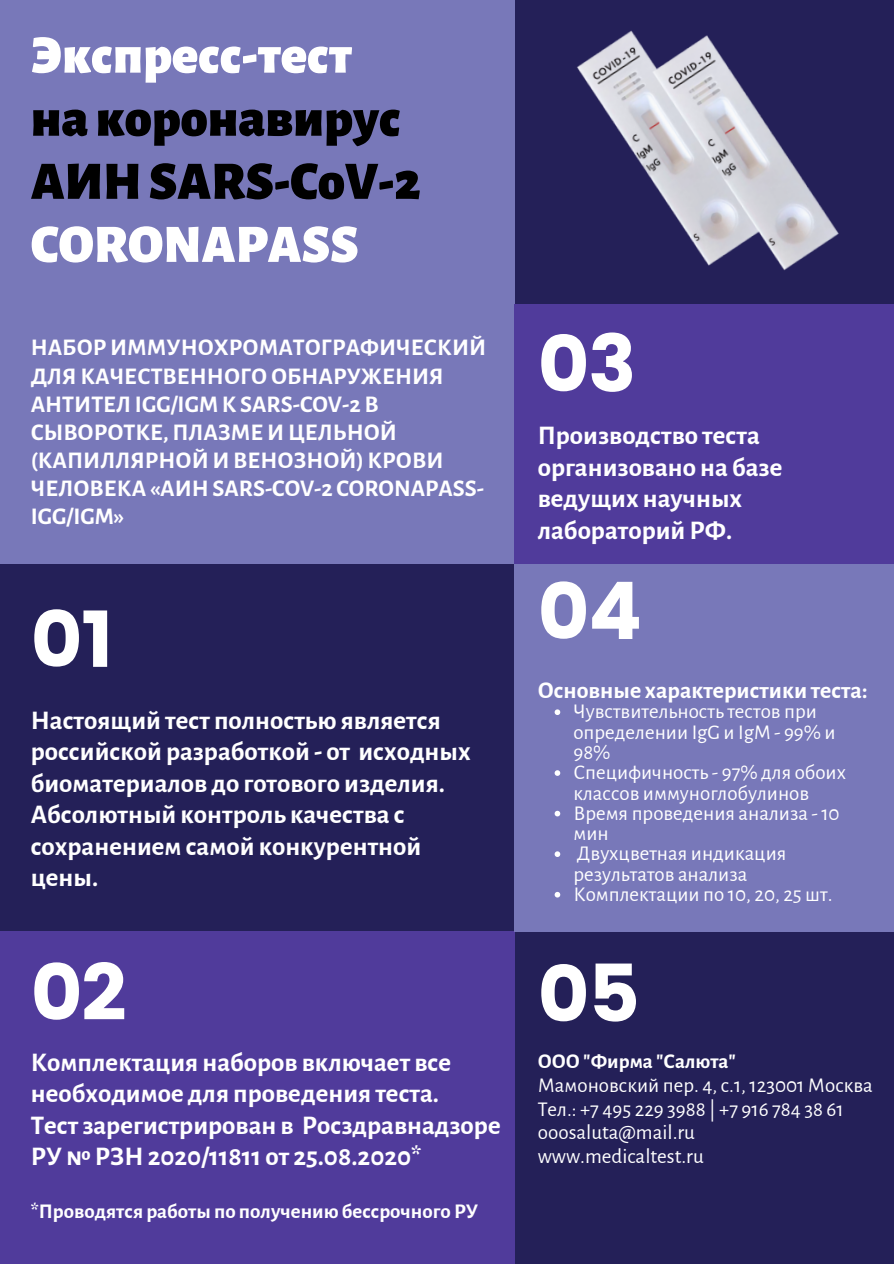
<style>
.page{position:relative;width:894px;height:1264px;background:#fff}
.page>*{position:absolute;margin:0;border:0;box-sizing:border-box;transform-origin:0 0}
.t1{font:79.35px "Poppins";letter-spacing:-.015em;color:#fff}
.t2{font:900 54px/63px "Alegreya Sans";color:#000}
.t3{font:900 54px "Alegreya Sans";color:#fff}
.t4{font:700 27px/31.5px "Alegreya Sans";color:#fff}
.t5{font:700 24px/28.2px "Alegreya Sans";color:#fff}
.t6{font:21px/20.2px "Alegreya Sans";color:#fff}
.t7{font:700 21px "Alegreya Sans";color:#fff}
</style>
<div class="page">
<div style="left:0;top:0;width:893px;height:1263px;background:#242058"></div>
<div style="left:0;top:0;width:514px;height:563px;background:#7878b9"></div>
<div style="left:0;top:931px;width:514px;height:332px;background:#503b9b"></div>
<div style="left:514px;top:304px;width:379px;height:259px;background:#503b9b"></div>
<div style="left:514px;top:564px;width:379px;height:367px;background:#7878b9"></div>
<img style="left:577px;top:30px;width:262px;height:241px">
<svg style="left:554px;top:709px;width:6px;height:6px"></svg>
<svg style="left:554px;top:770px;width:6px;height:5px"></svg>
<svg style="left:554px;top:810px;width:6px;height:6px"></svg>
<svg style="left:554px;top:851px;width:6px;height:6px"></svg>
<svg style="left:554px;top:891px;width:6px;height:6px"></svg>
<h2 class="t3" style="left:31px;top:29px;width:323px">Экспресс-тест</h2>
<h2 class="t2" style="left:31px;top:88px;width:391px">на коронавирус<br>АИНSARS-CoV-2</h2>
<h2 class="t3" style="left:31px;top:219px;width:329px">CORONAPASS</h2>
<p class="t5" style="left:31px;top:334px;width:457px">НАБОР ИММУНОХРОМАТОГРАФИЧЕСКИЙ<br>ДЛЯКАЧЕСТВЕННОГООБНАРУЖЕНИЯ<br>АНТИТЕЛIGG/IGMКSARS-COV-2 В<br>СЫВОРОТКЕ,ПЛАЗМЕ И ЦЕЛЬНОЙ (КАПИЛЛЯРНОЙ И ВЕНОЗНОЙ)КРОВИ<br>ЧЕЛОВЕКА«АИН SARS-COV-2 CORONAPASS-<br>IGG/IGM»</p>
<h1 class="t1" style="left:31px;top:593px;width:85px">01</h1>
<p class="t4" style="left:31px;top:704px;width:441px">Настоящий тест полностью является российской разработкой - от исходных биоматериалов до готового изделия.<br>Абсолютный контроль качества с сохранениемсамой конкурентной цены.</p>
<h1 class="t1" style="left:31px;top:946px;width:97px">02</h1>
<p class="t4" style="left:31px;top:1046px;width:471px">Комплектация наборов включает все необходимое для проведения теста.<br>Тест зарегистрирован в Росздравнадзоре РУ№РЗН 2020/11811 от 25.08.2020*</p>
<p class="t7" style="left:31px;top:1201px;width:449px">*Проводятся работыпо получению бессрочного РУ</p>
<h1 class="t1" style="left:537px;top:318px;width:100px">03</h1>
<p class="t4" style="left:537px;top:420px;width:246px">Производство теста организовано на базе ведущих научных лабораторий РФ.</p>
<h1 class="t1" style="left:537px;top:565px;width:106px">04</h1>
<p class="t5" style="left:537px;top:677px;width:331px">Основные характеристики теста:</p>
<p class="t6" style="left:573px;top:702px;width:274px">Чувствительность тестов при определении IgG и IgM - 99% и<br>98%<br>Специфичность - 97% для обоих классов иммуноглобулинов<br>Время проведения анализа - 10 мин<br>Двухцветная индикация результатов анализа<br>Комплектации по 10, 20, 25 шт.</p>
<h1 class="t1" style="left:537px;top:947px;width:104px">05</h1>
<p class="t7" style="left:537px;top:1051px;width:200px">ООО"Фирма "Салюта"</p>
<p class="t6" style="left:537px;top:1073px;width:336px;line-height:23.7px">Мамоновский пер. 4, с.1, 123001 Москва<br>Тел.: +7 495 229 3988 | +7 916 784 38 61 ooosaluta@mail.ru<br>www.medicaltest.ru</p>
</div>
